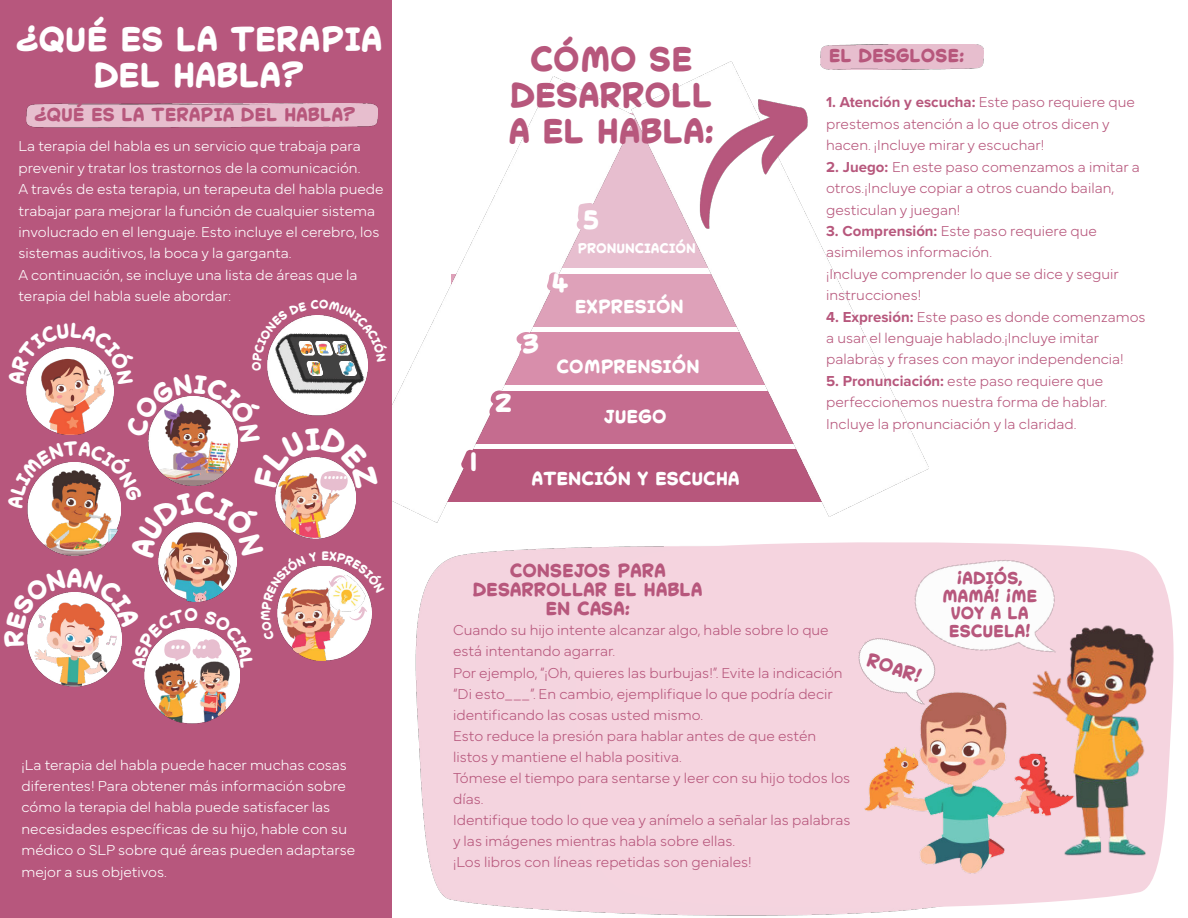
<style>
.page{position:relative;width:1188px;height:918px;background:#fff}
.page>*{position:absolute;margin:0;border:0;box-sizing:border-box;transform-origin:0 0}
.t1{font:700 30.9px/36px "Collector Comic";color:#b7577c;text-align:center}
.t2{font:700 30.9px/36px "Collector Comic";color:#fff;text-align:center}
.t3{font:700 24px "Collector Comic";color:#fff}
.t4{font:700 16.8px/19px "Collector Comic";color:#b7577c;text-align:center}
.t5{font:700 16.8px "Collector Comic";color:#fff}
.t6{font:700 16.35px "Collector Comic";color:#fff}
.t7{font:700 15.6px/17.5px "Collector Comic";color:#b7577c;text-align:center}
.t8{font:100 15px/21px "Mundial";color:#b7577c}
.t9{font:100 15px/21.5px "Mundial";color:#fff}
.t10{font:700 15px "Proxima Nova";color:#b7577c}
.t11{font:700 12.9px "Collector Comic";color:#fff}
.t12{font:700 12.3px "Collector Comic";color:#fff}
.t13{font:700 11.1px "Collector Comic";color:#fff}
.t14{font:700 10.95px "Collector Comic";color:#fff}
.s1{font-family:"Mundial";font-weight:100}
.s2{font-family:"Proxima Nova";font-weight:700}
</style>
<div class="page">
<img style="left:415px;top:548px;width:143px;height:363px">
<div style="left:558px;top:542px;width:611px;height:374px;background:#f5d4df"></div>
<img style="left:391px;top:76px;width:241px;height:446px">
<img style="left:632px;top:61px;width:297px;height:455px">
<svg style="left:457px;top:328px;width:83px;height:153px"></svg>
<svg style="left:543px;top:124px;width:57px;height:181px"></svg>
<img style="left:671px;top:83px;width:144px;height:152px">
<div style="left:0;top:0;width:391px;height:918px;background:#b7577d"></div>
<img style="left:851px;top:671px;width:232px;height:228px">
<img style="left:1014px;top:600px;width:160px;height:287px">
<img style="left:905px;top:542px;width:169px;height:129px">
<img style="left:247px;top:294px;width:141px;height:6px">
<img style="left:27px;top:669px;width:94px;height:17px">
<img style="left:144px;top:669px;width:95px;height:55px">
<img style="left:201px;top:676px;width:21px;height:8px">
<img style="left:821px;top:45px;width:11px;height:24px">
<img style="left:832px;top:45px;width:6px;height:24px">
<div style="left:838px;top:44px;width:146px;height:25px;background:#e7bece"></div>
<img style="left:27px;top:103px;width:42px;height:25px">
<img style="left:69px;top:103px;width:50px;height:25px">
<img style="left:119px;top:103px;width:61px;height:25px">
<img style="left:180px;top:103px;width:198px;height:25px">
<img style="left:847px;top:621px;width:103px;height:94px">
<svg style="left:4px;top:300px;width:384px;height:369px"></svg>
<h1 class="t2" style="left:16px;top:21px;width:368px">¿QUÉ ES LA TERAPIA<br>DEL HABLA?</h1>
<p class="t4" style="left:34px;top:105px;width:323px">¿QUÉ ES LA TERAPIA DEL HABLA?</p>
<p class="t9" style="left:18px;top:134px;width:367px">La terapia del habla es un servicio que trabaja para prevenir y tratar los trastornos de la comunicación.<br>A través de esta terapia, un terapeuta del habla puede trabajar para mejorar la función de cualquier sistema involucrado en el lenguaje. Esto incluye el cerebro, los sistemas auditivos, la boca y la garganta.<br>A continuación, se incluye una lista de áreas que la terapia del habla suele abordar:</p>
<p class="t14" style="left:248px;top:371px;width:11px;rotate:-90deg">O</p>
<p class="t6" style="left:171px;top:630px;width:38px">... ...</p>
<p class="t13" style="left:257px;top:621px;width:12px;rotate:-90deg">M</p>
<p class="t11" style="left:324px;top:464px;width:25px">......</p>
<p class="t13" style="left:321px;top:547px;width:9px">E</p>
<p class="t9" style="left:21px;top:752px;width:335px">¡La terapia del habla puede hacer muchas cosas diferentes! Para obtener más información sobre cómo la terapia del habla puede satisfacer las necesidades específicas de su hijo, hable con su médico o SLP sobre qué áreas pueden adaptarse mejor a sus objetivos.</p>
<h1 class="t1" style="left:509px;top:42px;width:207px">CÓMO SE<br>DESARROLL<br>A EL HABLA:</h1>
<h2 class="t3" style="left:470px;top:442px;width:9px">1</h2>
<h2 class="t3" style="left:522px;top:324px;width:18px">3</h2>
<h2 class="t3" style="left:495px;top:384px;width:19px">2</h2>
<h2 class="t3" style="left:583px;top:201px;width:18px">5</h2>
<h2 class="t3" style="left:551px;top:264px;width:19px">4</h2>
<p class="t12" style="left:577px;top:239px;width:120px">PRONUNCIACIÓN</p>
<p class="t5" style="left:575px;top:293px;width:110px">EXPRESIÓN</p>
<p class="t5" style="left:557px;top:353px;width:144px">COMPRENSIÓN</p>
<p class="t5" style="left:604px;top:404px;width:64px">JUEGO</p>
<p class="t5" style="left:532px;top:465px;width:209px">ATENCIÓN Y ESCUCHA</p>
<p class="t4" style="left:829px;top:46px;width:137px">EL DESGLOSE:</p>
<p class="t10" style="left:826px;top:91px;width:310px">1. Atención y escucha: <span class="s1">Este paso requiere que</span></p>
<p class="t8" style="left:826px;top:112px;width:285px;line-height:21.5px">prestemos atención a lo que otros dicen y hacen. ¡Incluye mirar y escuchar!</p>
<p class="t8" style="left:826px;top:154px;width:315px;line-height:21.5px"><span class="s2">2. Juego:</span> En este paso comenzamos a imitar a otros.¡Incluye copiar a otros cuando bailan, gesticulan y juegan!</p>
<p class="t8" style="left:826px;top:219px;width:294px;line-height:21.5px"><span class="s2">3. Comprensión:</span> Este paso requiere que asimilemos información.<br>¡Incluye comprender lo que se dice y seguir instrucciones!</p>
<p class="t8" style="left:826px;top:304px;width:321px;line-height:21.5px"><span class="s2">4. Expresión:</span> Este paso es donde comenzamos a usar el lenguaje hablado.¡Incluye imitar palabras y frases con mayor independencia!</p>
<p class="t8" style="left:826px;top:369px;width:283px;line-height:21.5px"><span class="s2">5. Pronunciación:</span> este paso requiere que perfeccionemos nuestra forma de hablar.<br>Incluye la pronunciación y la claridad.</p>
<p class="t4" style="left:473px;top:561px;width:231px">CONSEJOS PARA<br>DESARROLLAR EL HABLA<br>EN CASA:</p>
<p class="t8" style="left:453px;top:618px;width:399px">Cuando su hijo intente alcanzar algo, hable sobre lo que está intentando agarrar.<br>Por ejemplo, “¡Oh, quieres las burbujas!”. Evite la indicación “Di esto___”. En cambio, ejemplifique lo que podría decir identificando las cosas usted mismo.<br>Esto reduce la presión para hablar antes de que estén listos y mantiene el habla positiva.<br>Tómese el tiempo para sentarse y leer con su hijo todos los días.<br>Identifique todo lo que vea y anímelo a señalar las palabras y las imágenes mientras habla sobre ellas.<br>¡Los libros con líneas repetidas son geniales!</p>
<p class="t4" style="left:871px;top:650px;width:57px;rotate:18deg">roar!</p>
<p class="t7" style="left:942px;top:569px;width:97px">¡ADIÓS,<br>MAMÁ! ¡ME<br>VOY A LA<br>ESCUELA!</p>
</div>
